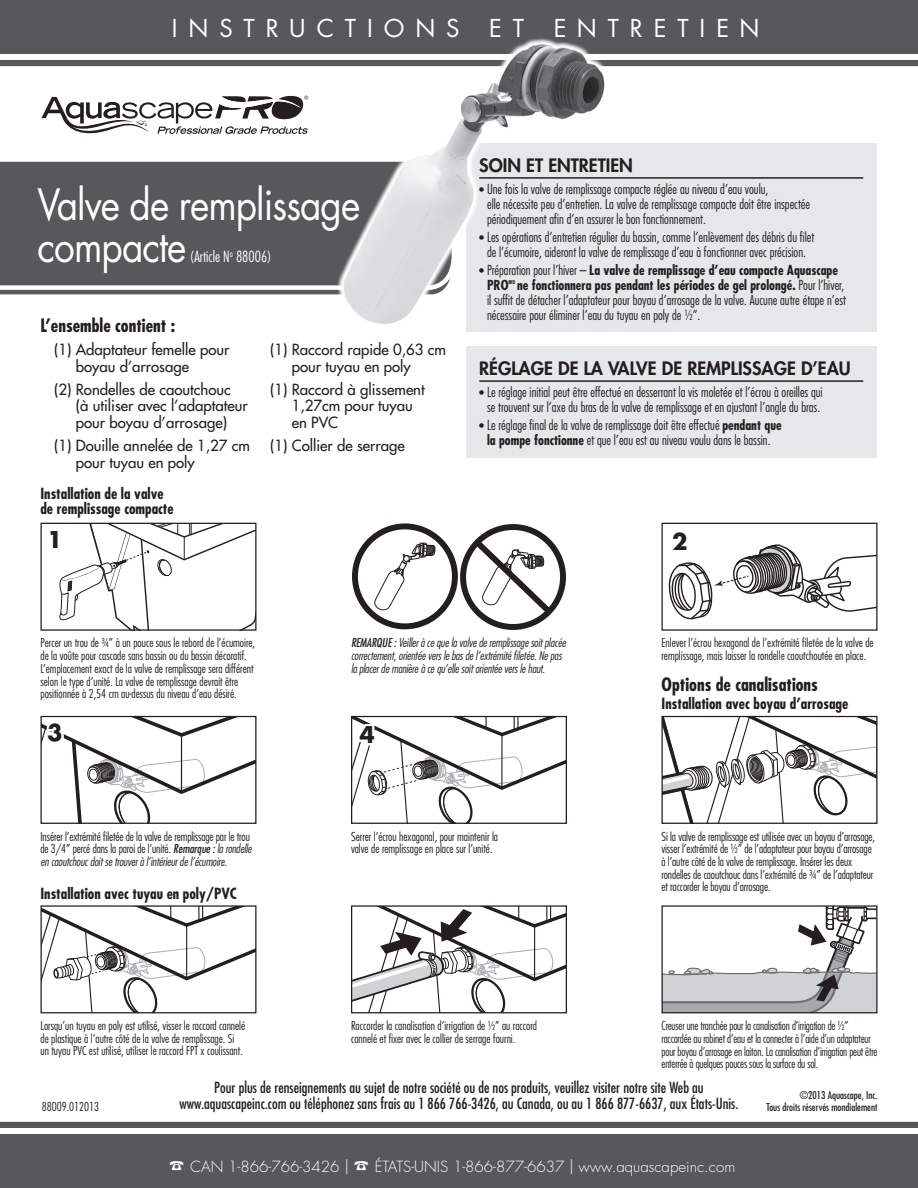
<style>
.page{position:relative;width:918px;height:1188px;background:#fff}
.page>*{position:absolute;margin:0;border:0;box-sizing:border-box;transform-origin:0 0}
.t1{font:42px/42px "Futura Std";letter-spacing:-.025em;color:#fff;scale:.88 1}
.t2{font:24px "Futura Std";letter-spacing:.455em;color:#fff}
.t3{font:700 22.5px "Futura Std";color:#231f20}
.t4{font:800 18px "Futura Std";color:#231f20}
.t5{font:700 condensed 18px "Futura Std";color:#231f20}
.t6{font:500 15px/16.5px "Futura Std";color:#231f20}
.t7{font:condensed 15px/16.5px "Futura Std";color:#231f20;text-align:center}
.t8{font:700 condensed 15px/15px "Futura Std";color:#231f20}
.t9{font:300 15px "Futura Std";color:#fff}
.t10{font:300 condensed 15px "Futura Std";color:#fff}
.t11{font:300 condensed 13.5px/15px "Futura Std";color:#231f20;text-align:center}
.t12{font:700 condensed 13.5px/15px "Futura Std";color:#231f20}
.t13{font:300 condensed 12px/12.8px "Futura Std";color:#231f20}
.t14{font:300 condensed 12px/12.8px "Futura Std";color:#231f20;scale:.96 1}
.t15{font:italic 300 condensed 12px/12.8px "Futura Std";letter-spacing:-.01em;color:#231f20}
.t16{font:condensed 10.5px/12px "Futura Std";color:#231f20;text-align:right}
.t17{font:700 condensed 5.25px "Futura Std";color:#231f20}
.s1{font-size:12px}
.s2{font-weight:300;font-size:12px}
.s3{font-weight:300}
.s4{font-weight:700}
.s5{font-weight:400}
.s6{font-weight:400;font-style:italic}
.s7{font-style:italic}
</style>
<div class="page">
<svg style="left:0;top:292px;width:325px;height:3px"></svg>
<div style="left:0;top:161px;width:325px;height:131px;background:#57585a"></div>
<div style="left:0;top:0;width:918px;height:54px;background:#57585a"></div>
<div style="left:0;top:1134px;width:918px;height:54px;background:#57585a"></div>
<div style="left:466px;top:143px;width:411px;height:189px;background:#e6e7e9"></div>
<hr style="left:479px;top:177px;width:384px;height:2px;background:#231f20">
<div style="left:466px;top:347px;width:411px;height:111px;background:#e6e7e9"></div>
<hr style="left:479px;top:380px;width:384px;height:2px;background:#231f20">
<div style="left:0;top:60px;width:918px;height:6px;background:#57585a"></div>
<div style="left:0;top:1122px;width:918px;height:6px;background:#57585a"></div>
<img style="left:325px;top:38px;width:297px;height:286px">
<svg style="left:41px;top:95px;width:268px;height:39px"></svg>
<div style="left:40px;top:716px;width:217px;height:108px;border:1px solid #231f20"></div>
<svg style="left:41px;top:717px;width:215px;height:106px"></svg>
<svg style="left:59px;top:525px;width:196px;height:104px"></svg>
<div style="left:40px;top:523px;width:217px;height:108px;border:1px solid #231f20"></div>
<svg style="left:352px;top:715px;width:214px;height:108px"></svg>
<svg style="left:42px;top:907px;width:213px;height:104px"></svg>
<div style="left:40px;top:905px;width:217px;height:108px;border:1px solid #231f20"></div>
<svg style="left:353px;top:907px;width:212px;height:104px"></svg>
<div style="left:351px;top:905px;width:216px;height:108px;border:1px solid #231f20"></div>
<svg style="left:663px;top:907px;width:212px;height:104px"></svg>
<div style="left:661px;top:905px;width:216px;height:108px;border:1px solid #231f20"></div>
<svg style="left:374px;top:542px;width:62px;height:69px"></svg>
<div style="left:460px;top:524px;width:106px;height:106px;border:6px solid #231f20;border-radius:50%"></div>
<svg style="left:469px;top:534px;width:88px;height:86px"></svg>
<div style="left:352px;top:523px;width:106px;height:106px;border:6px solid #231f20;border-radius:50%"></div>
<svg style="left:663px;top:718px;width:212px;height:104px"></svg>
<div style="left:661px;top:716px;width:216px;height:108px;border:1px solid #231f20"></div>
<svg style="left:668px;top:544px;width:207px;height:76px"></svg>
<div style="left:661px;top:523px;width:216px;height:108px;border:1px solid #231f20"></div>
<h2 class="t2" style="left:172px;top:13px;width:41px">I NSTRU</h2>
<h2 class="t2" style="left:317px;top:13px;width:93px">CTIONS</h2>
<h2 class="t2" style="left:489px;top:13px;width:110px">ET ENTR</h2>
<h2 class="t2" style="left:654px;top:13px;width:104px">ETIEN</h2>
<h1 class="t1" style="left:38px;top:184px;width:368px">Valve de remplissage compacte</h1>
<p class="t10" style="left:190px;top:247px;width:83px">(Article N<sup>o</sup> 88006)</p>
<h3 class="t5" style="left:40px;top:314px;width:136px">L’ensemble contient :</h3>
<p class="t6" style="left:76px;top:341px;width:155px;text-indent:-22px">(1) Adaptateur femelle pour boyau d’arrosage</p>
<p class="t6" style="left:76px;top:381px;width:173px;text-indent:-22px">(2) Rondelles de caoutchouc<br>(à utiliser avec l’adaptateur pour boyau d’arrosage)</p>
<p class="t6" style="left:76px;top:437px;width:176px;text-indent:-22px">(1) Douille annelée de 1,27 cm pour tuyau en poly</p>
<p class="t8" style="left:40px;top:486px;width:135px">Installation de la valve de remplissage compacte</p>
<h3 class="t3" style="left:47px;top:525px;width:17px">1</h3>
<p class="t6" style="left:292px;top:341px;width:156px;text-indent:-22px">(1) Raccord rapide 0,63 cm pour tuyau en poly</p>
<p class="t6" style="left:292px;top:381px;width:135px;text-indent:-22px">(1) Raccord à glissement<br>1,27cm pour tuyau en PVC</p>
<p class="t6" style="left:270px;top:437px;width:136px">(1) Collier de serrage</p>
<h3 class="t4" style="left:479px;top:154px;width:80px">SOIN ET ENTRETIEN</h3>
<p class="t11" style="left:487px;top:181px;width:325px;text-align:left;text-indent:-8px"><span class="s1">•</span> Une fois la valve de remplissage compacte réglée au niveau d’eau voulu,<br>elle nécessite peu d’entretien. La valve de remplissage compacte doit être inspectée périodiquement afin d’en assurer le bon fonctionnement.</p>
<p class="t11" style="left:479px;top:229px;width:337px"><span class="s1">•</span> Les opérations d’entretien régulier du bassin, comme l’enlèvement des débris du filet de l’écumoire, aideront la valve de remplissage d’eau à fonctionner avec précision.</p>
<p class="t12" style="left:487px;top:263px;width:353px;text-indent:-8px"><span class="s2">•</span> <span class="s3">Préparation pour l’hiver –</span> La valve de remplissage d’eau compacte Aquascape<br>PRO</p>
<p class="t11" style="left:487px;top:277px;width:361px;text-align:left;text-indent:30px"><span class="s4">ne fonctionnera pas pendant les périodes de gel prolongé.</span> Pour l’hiver, il suffit de détacher l’adaptateur pour boyau d’arrosage de la valve. Aucune autre étape n’est nécessaire pour éliminer l’eau du tuyau en poly de ½”.</p>
<h3 class="t4" style="left:479px;top:357px;width:31px">RÉGLAGE</h3>
<h3 class="t4" style="left:558px;top:357px;width:183px">DE LA VALVEDE REMPLISSAGE</h3>
<h3 class="t4" style="left:801px;top:357px;width:29px">D’EAU</h3>
<p class="t11" style="left:479px;top:384px;width:345px"><span class="s1">•</span> Le réglage initial peut être effectué en desserrant la vis moletée et l’écrou à oreilles qui se trouvent sur l’axe du bras de la valve de remplissage et en ajustant l’angle du bras.</p>
<p class="t11" style="left:479px;top:417px;width:304px"><span class="s1">•</span> Le réglage final de la valve de remplissage doit être effectué <span class="s4">pendant que la pompe fonctionne</span> et que l’eau est au niveau voulu dans le bassin.</p>
<p class="t17" style="left:509px;top:279px;width:8px">MD</p>
<h3 class="t3" style="left:672px;top:527px;width:17px">2</h3>
<p class="t13" style="left:40px;top:637px;width:216px">Percer un trou de ¾” à un pouce sous le rebord de l’écumoire, de la voûte pour cascade sans bassin ou du bassin décoratif.<br>L’emplacement exact de la valve de remplissage sera différent selon le type d’unité. La valve de remplissage devrait être positionnée à 2,54 cm au-dessus du niveau d’eau désiré.</p>
<p class="t13" style="left:662px;top:636px;width:214px">Enlever l’écrou hexagonal de l’extrémité filetée de la valve de remplissage, mais laisser la rondelle caoutchoutée en place.</p>
<p class="t15" style="left:351px;top:637px;width:216px"><span class="s5">REMARQUE :</span> Veiller à ce que la valve de remplissage soit placée correctement, orientée vers le bas de l’extrémité filetée. Ne pas la placer de manière à ce qu’elle soit orientée vers le haut.</p>
<h3 class="t5" style="left:662px;top:673px;width:158px">Options de canalisations</h3>
<p class="t8" style="left:662px;top:696px;width:188px">Installation avec boyau d’arrosage</p>
<h3 class="t3" style="left:47px;top:718px;width:17px">3</h3>
<h3 class="t3" style="left:360px;top:720px;width:17px">4</h3>
<p class="t13" style="left:40px;top:830px;width:213px">Insérer l’extrémité filetée de la valve de remplissage par le trou de 3/4” percé dans la paroi de l’unité. <span class="s6">Remarque :</span> <span class="s7">la rondelle en caoutchouc doit se trouver à l’intérieur de l’écumoire.</span></p>
<p class="t13" style="left:351px;top:830px;width:149px">Serrer l’écrou hexagonal, pour maintenir la valve de remplissage en place sur l’unité.</p>
<p class="t13" style="left:662px;top:830px;width:215px">Si la valve de remplissage est utilisée avec un boyau d’arrosage, visser l’extrémité de ½” de l’adaptateur pour boyau d’arrosage à l’autre côté de la valve de remplissage. Insérer les deux rondelles de caoutchouc dans l’extrémité de ¾” de l’adaptateur et raccorder le boyau d’arrosage.</p>
<p class="t8" style="left:40px;top:886px;width:198px">Installation avec tuyau en poly/PVC</p>
<p class="t13" style="left:40px;top:1019px;width:206px">Lorsqu’un tuyau en poly est utilisé, visser le raccord cannelé de plastique à l’autre côté de la valve de remplissage. Si un tuyau PVC est utilisé, utiliser le raccord FPT x coulissant.</p>
<p class="t13" style="left:351px;top:1019px;width:188px">Raccorder la canalisation d’irrigation de ½” au raccord cannelé et fixer avec le collier de serrage fourni.</p>
<p class="t14" style="left:662px;top:1019px;width:226px">Creuser une tranchée pour la canalisation d’irrigation de ½” raccordée au robinet d’eau et la connecter à l’aide d’un adaptateur pour boyau d’arrosage en laiton. La canalisation d’irrigation peut être enterrée à quelques pouces sous la surface du sol.</p>
<p class="t13" style="left:42px;top:1100px;width:59px">88009.012013</p>
<p class="t7" style="left:180px;top:1079px;width:561px">Pour plus de renseignements au sujet de notre société ou de nos produits, veuillez visiter notre site Web au www.aquascapeinc.com ou téléphonez sans frais au 1 866 766-3426, au Canada, ou au 1 866 877-6637, aux États-Unis.</p>
<p class="t9" style="left:169px;top:1157px;width:568px">☎ CAN 1-866-766-3426 | ☎ ÉTATS-UNIS 1-866-877-6637 | www.aquascapeinc.com</p>
<p class="t16" style="left:766px;top:1089px;width:113px">©2013 Aquascape, Inc.<br>Tous droits réservés mondialement</p>
</div>
